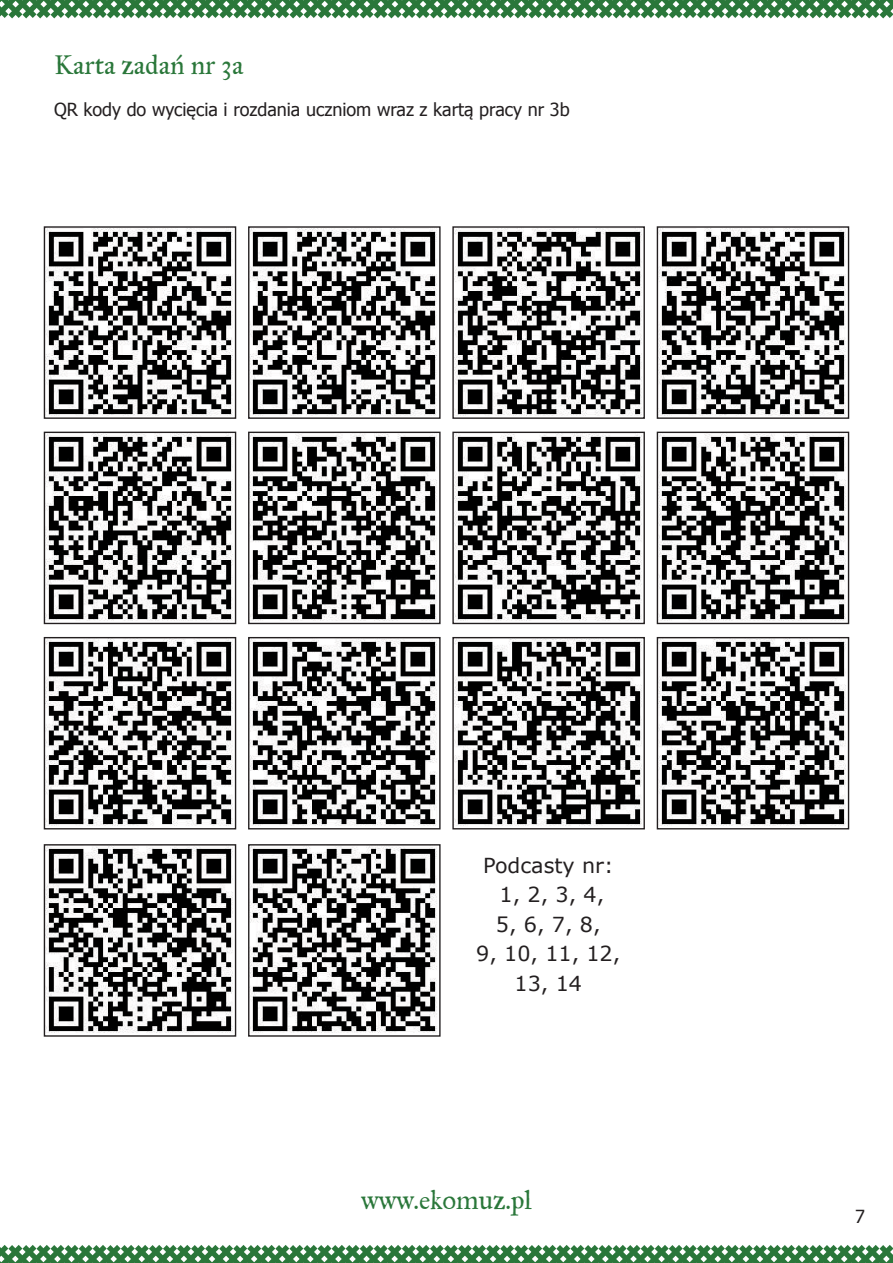
<style>
.page{position:relative;width:893px;height:1263px;background:#fff}
.page>*{position:absolute;margin:0;border:0;box-sizing:border-box;transform-origin:0 0}
.t1{font:27px "IM FELL Great Primer Roman";color:#2a773a}
.t2{font:20.7px/29.5px "Verdana";color:#231f20;text-align:center}
.t3{font:18px "Tahoma";color:#231f20}
</style>
<div class="page">
<svg style="left:0;top:0;width:893px;height:19px"></svg>
<svg style="left:0;top:1245px;width:893px;height:18px"></svg>
<img style="left:46px;top:228px;width:187px;height:188px">
<div style="left:44px;top:226px;width:192px;height:193px;border:1px solid #231f20"></div>
<img style="left:250px;top:228px;width:187px;height:188px">
<div style="left:248px;top:226px;width:193px;height:193px;border:1px solid #231f20"></div>
<img style="left:454px;top:228px;width:188px;height:188px">
<div style="left:452px;top:226px;width:193px;height:193px;border:1px solid #231f20"></div>
<img style="left:659px;top:228px;width:187px;height:188px">
<div style="left:657px;top:226px;width:192px;height:193px;border:1px solid #231f20"></div>
<img style="left:46px;top:434px;width:187px;height:187px">
<div style="left:44px;top:432px;width:192px;height:192px;border:1px solid #231f20"></div>
<img style="left:250px;top:434px;width:187px;height:187px">
<div style="left:248px;top:432px;width:193px;height:192px;border:1px solid #231f20"></div>
<img style="left:454px;top:434px;width:188px;height:187px">
<div style="left:452px;top:432px;width:193px;height:192px;border:1px solid #231f20"></div>
<img style="left:659px;top:434px;width:187px;height:187px">
<div style="left:657px;top:432px;width:192px;height:192px;border:1px solid #231f20"></div>
<img style="left:46px;top:639px;width:187px;height:187px">
<div style="left:44px;top:637px;width:192px;height:192px;border:1px solid #231f20"></div>
<img style="left:250px;top:639px;width:187px;height:187px">
<div style="left:248px;top:637px;width:193px;height:192px;border:1px solid #231f20"></div>
<img style="left:454px;top:639px;width:188px;height:187px">
<div style="left:452px;top:637px;width:193px;height:192px;border:1px solid #231f20"></div>
<img style="left:659px;top:639px;width:187px;height:187px">
<div style="left:657px;top:637px;width:192px;height:192px;border:1px solid #231f20"></div>
<img style="left:46px;top:846px;width:187px;height:187px">
<div style="left:44px;top:844px;width:192px;height:193px;border:1px solid #231f20"></div>
<img style="left:250px;top:846px;width:187px;height:187px">
<div style="left:248px;top:844px;width:193px;height:193px;border:1px solid #231f20"></div>
<h1 class="t1" style="left:54px;top:54px;width:191px">Karta zadań nr 3a</h1>
<p class="t3" style="left:54px;top:102px;width:517px">QR kody do wycięcia i rozdania uczniom wraz z kartą pracy nr 3b</p>
<p class="t2" style="left:476px;top:852px;width:146px">Podcasty nr:<br>1, 2, 3, 4,<br>5, 6, 7, 8,<br>9, 10, 11, 12,<br>13, 14</p>
<h1 class="t1" style="left:361px;top:1189px;width:172px">www.ekomuz.pl</h1>
<p class="t3" style="left:855px;top:1209px;width:11px">7</p>
</div>
